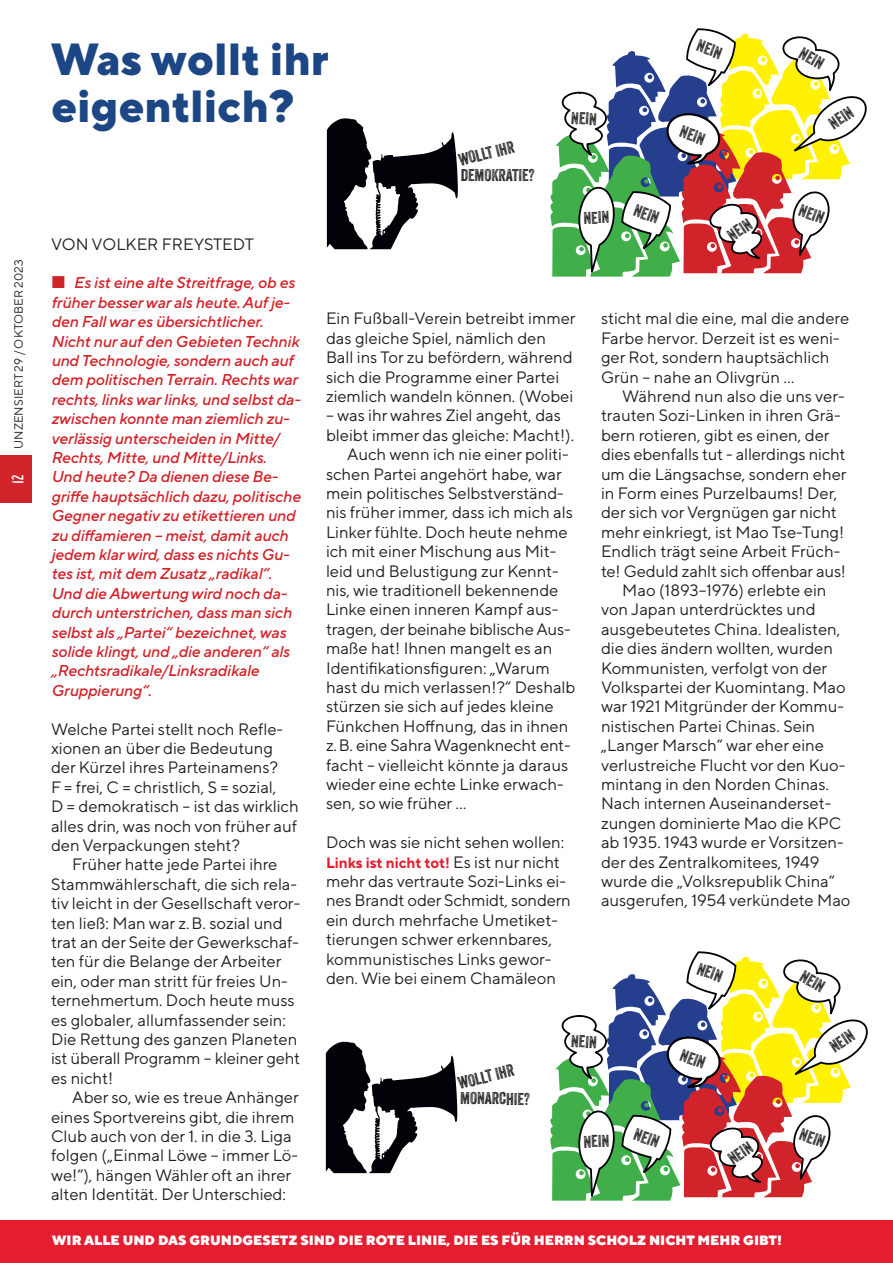
<style>
.page{position:relative;width:893px;height:1263px;background:#fff}
.page>*{position:absolute;margin:0;border:0;box-sizing:border-box;transform-origin:0 0}
.Ü1{font:800 45px "TT Norms Pro";color:#1c4784}
.t1{font:16.65px "Veneer Three";letter-spacing:-.01em;color:#231f20}
.GSmE{font:16.5px/19.4px "TT Norms Pro";color:#231f20}
.GSoE{font:16.5px/19.4px "TT Norms Pro";color:#231f20}
.GSmE-2{font:16.5px "Montebello Sans";color:#fff}
.Vorspann{font:italic 500 15.75px/19.4px "TT Norms Pro";letter-spacing:-.01em;color:#d1232a}
.GSoE-2{font:700 15px "TT Norms Pro";color:#e41d2f}
.t2{font:900 13.5px "TT Norms Pro";color:#fff}
.t3{font:12px "TT Norms Pro";color:#231f20}
.s1{font-weight:400;font-size:16.5px;color:#231f20}
</style>
<div class="page">
<div style="left:0;top:455px;width:32px;height:47px;background:#d1232a"></div>
<div style="left:0;top:1220px;width:893px;height:43px;background:#e41d2f"></div>
<svg style="left:550px;top:28px;width:317px;height:249px"></svg>
<svg style="left:327px;top:118px;width:131px;height:131px"></svg>
<svg style="left:550px;top:951px;width:318px;height:250px"></svg>
<svg style="left:326px;top:1042px;width:131px;height:131px"></svg>
<p class="t3" style="left:10px;top:449px;width:191px;rotate:-90deg">UNZENSIERT 29 / OKTOBER 2023</p>
<p class="GSmE-2" style="left:7px;top:483px;width:11px;rotate:-90deg">12</p>
<p class="Ü1" style="left:51px;top:26px;width:280px">Was wollt ihr</p>
<p class="Ü1" style="left:51px;top:72px;width:245px">eigentlich?</p>
<p class="t1" style="left:456px;top:150px;width:58px;rotate:-14deg">WOLLT IHR</p>
<p class="t1" style="left:461px;top:165px;width:75px">DEMOKRATIE?</p>
<p class="t1" style="left:572px;top:107px;width:27px;rotate:3deg">NEIN</p>
<p class="t1" style="left:701px;top:35px;width:27px;rotate:20deg">NEIN</p>
<p class="t1" style="left:806px;top:43px;width:27px;rotate:30deg">NEIN</p>
<p class="t1" style="left:684px;top:121px;width:27px;rotate:20deg">NEIN</p>
<p class="t1" style="left:825px;top:116px;width:27px;rotate:-34deg">NEIN</p>
<p class="GSoE" style="left:51px;top:233px;width:205px">VON VOLKER FREYSTEDT</p>
<p class="Vorspann" style="left:51px;top:272px;width:251px;text-indent:23px">Es ist eine alte Streitfrage, ob es früher besser war als heute. Auf je&shy;den Fall war es übersichtlicher.<br>Nicht nur auf den Gebieten Technik und Technologie, sondern auch auf dem politischen Terrain. Rechts war rechts, links war links, und selbst da&shy;zwischen konnte man ziemlich zu&shy;verlässig unterscheiden in Mitte/ Rechts, Mitte, und Mitte/Links.</p>
<p class="Vorspann" style="left:51px;top:466px;width:251px">Und heute? Da dienen diese Be&shy;griffe hauptsächlich dazu, politische Gegner negativ zu etikettieren und zu diffamieren – meist, damit auch jedem klar wird, dass es nichts Gu&shy;tes ist, mit dem Zusatz „radikal“.<br>Und die Abwertung wird noch da&shy;durch unterstrichen, dass man sich selbst als „Partei“ bezeichnet, was solide klingt, und „die anderen“ als „Rechtsradikale/Linksradikale Gruppierung“.</p>
<p class="GSoE" style="left:51px;top:718px;width:249px">Welche Partei stellt noch Refle&shy;xionen an über die Bedeutung der Kürzel ihres Parteinamens?<br>F = frei, C = christlich, S = sozial,<br>D = demokratisch – ist das wirklich alles drin, was noch von früher auf den Verpackungen steht?</p>
<p class="GSmE" style="left:51px;top:854px;width:251px;text-indent:21px">Früher hatte jede Partei ihre<br>Stammwählerschaft, die sich rela&shy;tiv leicht in der Gesellschaft veror&shy;ten ließ: Man war z.B. sozial und trat an der Seite der Gewerkschaf&shy;ten für die Belange der Arbeiter ein, oder man stritt für freies Un&shy;ternehmertum. Doch heute muss es globaler, allumfassender sein:<br>Die Rettung des ganzen Planeten ist überall Programm – kleiner geht es nicht!</p>
<p class="GSmE" style="left:51px;top:1086px;width:249px;text-indent:21px">Aber so, wie es treue Anhänger eines Sportvereins gibt, die ihrem<br>Club auch von der 1. in die 3. Liga folgen („Einmal Löwe – immer Lö&shy;we!“), hängen Wähler oft an ihrer alten Identität. Der Unterschied:</p>
<p class="t1" style="left:583px;top:208px;width:27px;rotate:-2deg">NEIN</p>
<p class="t1" style="left:638px;top:200px;width:27px;rotate:20deg">NEIN</p>
<p class="t1" style="left:723px;top:228px;width:27px;rotate:-34deg">NEIN</p>
<p class="t1" style="left:803px;top:200px;width:27px;rotate:20deg">NEIN</p>
<p class="GSmE" style="left:326px;top:308px;width:251px">Ein Fußball-Verein betreibt immer das gleiche Spiel, nämlich den Ball ins Tor zu befördern, während sich die Programme einer Partei ziemlich wandeln können. (Wobei</p>
<p class="GSmE" style="left:326px;top:405px;width:250px">– was ihr wahres Ziel angeht, das bleibt immer das gleiche: Macht!).</p>
<p class="GSmE" style="left:326px;top:443px;width:251px;text-indent:21px">Auch wenn ich nie einer politi&shy;schen Partei angehört habe, war mein politisches Selbstverständ&shy;nis früher immer, dass ich mich als<br>Linker fühlte. Doch heute nehme ich mit einer Mischung aus Mit&shy;leid und Belustigung zur Kennt&shy;nis, wie traditionell bekennende<br>Linke einen inneren Kampf aus&shy;tragen, der beinahe biblische Aus&shy;maße hat! Ihnen mangelt es an<br>Identifikationsfiguren: „Warum hast du mich verlassen!?“ Deshalb stürzen sie sich auf jedes kleine<br>Fünkchen Hoffnung, das in ihnen z.B. eine Sahra Wagenknecht ent&shy;facht – vielleicht könnte ja daraus wieder eine echte Linke erwach&shy;sen, so wie früher ...</p>
<p class="GSoE" style="left:326px;top:831px;width:240px">Doch was sie nicht sehen wollen:</p>
<p class="GSoE-2" style="left:326px;top:851px;width:235px">Links ist nicht tot! <span class="s1">Es ist nur nicht</span></p>
<p class="GSoE" style="left:326px;top:870px;width:246px">mehr das vertraute Sozi-Links ei&shy;nes Brandt oder Schmidt, sondern ein durch mehrfache Umetiket&shy;tierungen schwer erkennbares, kommunistisches Links gewor&shy;den. Wie bei einem Chamäleon</p>
<p class="GSoE" style="left:601px;top:308px;width:250px">sticht mal die eine, mal die andere<br>Farbe hervor. Derzeit ist es weni&shy;ger Rot, sondern hauptsächlich<br>Grün – nahe an Olivgrün ...</p>
<p class="GSmE" style="left:601px;top:385px;width:247px;text-indent:21px">Während nun also die uns ver&shy;trauten Sozi-Linken in ihren Grä&shy;bern rotieren, gibt es einen, der dies ebenfalls tut - allerdings nicht um die Längsachse, sondern eher in Form eines Purzelbaums! Der, der sich vor Vergnügen gar nicht mehr einkriegt, ist Mao Tse-Tung!<br>Endlich trägt seine Arbeit Früch&shy;te! Geduld zahlt sich offenbar aus!</p>
<p class="GSmE" style="left:601px;top:579px;width:251px;text-indent:21px">Mao (1893–1976) erlebte ein von Japan unterdrücktes und ausgebeutetes China. Idealisten, die dies ändern wollten, wurden<br>Kommunisten, verfolgt von der<br>Volkspartei der Kuomintang. Mao war 1921 Mitgründer der Kommu&shy;nistischen Partei Chinas. Sein „Langer Marsch“ war eher eine verlustreiche Flucht vor den Kuo&shy;mintang in den Norden Chinas.<br>Nach internen Auseinanderset&shy;zungen dominierte Mao die KPC ab 1935. 1943 wurde er Vorsitzen&shy;der des Zentralkomitees, 1949 wurde die „Volksrepublik China“ ausgerufen, 1954 verkündete Mao</p>
<p class="t1" style="left:701px;top:958px;width:27px;rotate:20deg">NEIN</p>
<p class="t1" style="left:806px;top:966px;width:27px;rotate:30deg">NEIN</p>
<p class="t1" style="left:456px;top:1074px;width:59px;rotate:-14deg">WOLLT IHR</p>
<p class="t1" style="left:461px;top:1088px;width:71px;rotate:1deg">MONARCHIE?</p>
<p class="t1" style="left:572px;top:1031px;width:27px;rotate:3deg">NEIN</p>
<p class="t1" style="left:583px;top:1131px;width:27px;rotate:-2deg">NEIN</p>
<p class="t1" style="left:684px;top:1045px;width:27px;rotate:20deg">NEIN</p>
<p class="t1" style="left:638px;top:1124px;width:27px;rotate:20deg">NEIN</p>
<p class="t1" style="left:724px;top:1152px;width:27px;rotate:-34deg">NEIN</p>
<p class="t1" style="left:826px;top:1039px;width:27px;rotate:-34deg">NEIN</p>
<p class="t1" style="left:804px;top:1124px;width:27px;rotate:20deg">NEIN</p>
<p class="t2" style="left:52px;top:1229px;width:731px">WIR ALLE UND DAS GRUNDGESETZ SIND DIE ROTE LINIE, DIE ES FÜR HERRN SCHOLZ NICHT MEHR GIBT!</p>
</div>
